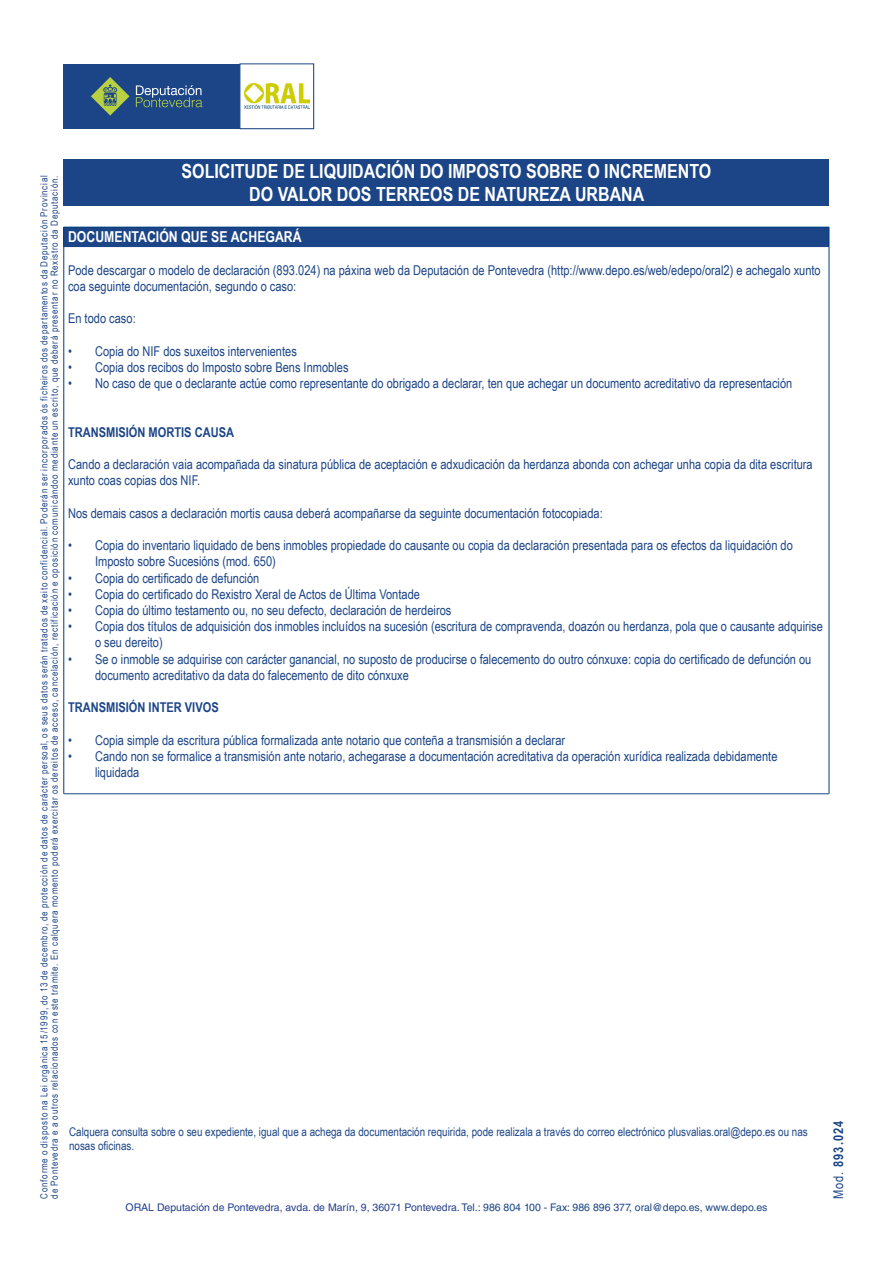
<style>
.page{position:relative;width:893px;height:1263px;background:#fff}
.page>*{position:absolute;margin:0;border:0;box-sizing:border-box;transform-origin:0 0}
.t1{font:700 19.5px "Arial Narrow";color:#fff}
.t2{font:700 15px "Arial Narrow";color:#fff}
.t3{font:13.5px/16.2px "Arial Narrow";color:#1c4587}
.t4{font:700 13.5px "Arial Narrow";color:#1c4587}
.t5{font:12px/14.4px "Arial Narrow";color:#1c4587}
.t6{font:10.5px "Helvetica LT Std";color:#253f8e}
.t7{font:9.75px/10.5px "Arial Narrow";letter-spacing:.075em;color:#1c4587}
.s1{color:#1c4587}
.s2{font-weight:400}
</style>
<div class="page">
<div style="left:64px;top:159px;width:765px;height:47px;background:#1c4587"></div>
<div style="left:63px;top:64px;width:251px;height:65px;background:#1c4587"></div>
<div style="left:240px;top:64px;width:74px;height:65px;background:#fff;border:1px solid #1c4587"></div>
<svg style="left:91px;top:77px;width:38px;height:39px"></svg>
<svg style="left:136px;top:85px;width:66px;height:22px"></svg>
<img style="left:244px;top:84px;width:65px;height:25px">
<div style="left:64px;top:227px;width:765px;height:20px;background:#1c4587"></div>
<svg style="left:829px;top:227px;width:1px;height:20px"></svg>
<hr style="left:829px;top:247px;width:1px;height:546px;background:#013d7d">
<hr style="left:64px;top:227px;width:765px;height:1px;background:#013d7d">
<hr style="left:64px;top:247px;width:1px;height:546px;background:#013d7d">
<hr style="left:64px;top:793px;width:765px;height:1px;background:#1c4587">
<p class="t7" style="left:38px;top:1198px;width:1024px;rotate:-90deg">Conforme o disposto na Lei orgánica 15/1999, do 13 de decembro, de protección de datos de carácter persoal, os seus datos serán tratados de xeito confidencial. Poderán ser incorporados ós ficheiros dos departamentos da Deputación Provincial de Pontevedra e a outros relacionados con este trámite. En calquera momento poderá exercitar os dereitos de acceso, cancelación, rectificación e oposición comunicándoo mediante un escrito, que deberá presentar no Rexistro da Deputación.</p>
<p class="t1" style="left:182px;top:156px;width:531px">SOLICITUDE DE LIQUIDACIÓN DO IMPOSTO SOBRE O INCREMENTO</p>
<p class="t1" style="left:249px;top:179px;width:397px">DO VALOR DOS TERREOS DE NATUREZA URBANA</p>
<p class="t2" style="left:68px;top:226px;width:235px">DOCUMENTACIÓN QUE SE ACHEGARÁ</p>
<p class="t3" style="left:68px;top:261px;width:754px">Pode descargar o modelo de declaración (893.024) na páxina web da Deputación de Pontevedra (http://www.depo.es/web/edepo/oral2) e achegalo xunto coa seguinte documentación, segundo o caso:</p>
<p class="t3" style="left:68px;top:310px;width:69px">En todo caso:</p>
<p class="t3" style="left:68px;top:342px;width:230px">• Copia do NIF dos suxeitos intervenientes</p>
<p class="t3" style="left:68px;top:358px;width:282px">• Copia dos recibos do Imposto sobre Bens Inmobles</p>
<p class="t3" style="left:68px;top:375px;width:726px">• No caso de que o declarante actúe como representante do obrigado a declarar, ten que achegar un documento acreditativo da representación</p>
<p class="t4" style="left:68px;top:422px;width:168px">TRANSMISIÓN MORTIS CAUSA</p>
<p class="t3" style="left:68px;top:456px;width:746px">Cando a declaración vaia acompañada da sinatura pública de aceptación e adxudicación da herdanza abonda con achegar unha copia da dita escritura xunto coas copias dos NIF.</p>
<p class="t3" style="left:68px;top:504px;width:536px">Nos demais casos a declaración mortis causa deberá acompañarse da seguinte documentación fotocopiada:</p>
<p class="t3" style="left:95px;top:537px;width:699px;text-indent:-27px">• Copia do inventario liquidado de bens inmobles propiedade do causante ou copia da declaración presentada para os efectos da liquidación do<br>Imposto sobre Sucesións (mod. 650)</p>
<p class="t3" style="left:68px;top:569px;width:193px">• Copia do certificado de defunción</p>
<p class="t3" style="left:68px;top:585px;width:353px">• Copia do certificado do Rexistro Xeral de Actos de Última Vontade</p>
<p class="t3" style="left:68px;top:601px;width:385px">• Copia do último testamento ou, no seu defecto, declaración de herdeiros</p>
<p class="t3" style="left:95px;top:618px;width:729px;text-indent:-27px">• Copia dos títulos de adquisición dos inmobles incluídos na sucesión (escritura de compravenda, doazón ou herdanza, pola que o causante adquirise o seu dereito)</p>
<p class="t3" style="left:95px;top:650px;width:718px;text-indent:-27px">• Se o inmoble se adquirise con carácter ganancial, no suposto de producirse o falecemento do outro cónxuxe: copia do certificado de defunción ou documento acreditativo da data do falecemento de dito cónxuxe</p>
<p class="t4" style="left:68px;top:697px;width:152px">TRANSMISIÓN INTER VIVOS</p>
<p class="t3" style="left:68px;top:731px;width:499px">• Copia simple da escritura pública formalizada ante notario que conteña a transmisión a declarar</p>
<p class="t3" style="left:95px;top:747px;width:684px;text-indent:-27px">• Cando non se formalice a transmisión ante notario, achegarase a documentación acreditativa da operación xurídica realizada debidamente liquidada</p>
<p class="t5" style="left:69px;top:1124px;width:740px">Calquera consulta sobre o seu expediente, igual que a achega da documentación requirida, pode realizala a través do correo electrónico plusvalias.oral@depo.es ou nas nosas oficinas.</p>
<p class="t6" style="left:125px;top:1201px;width:643px">ORAL Deputación de Pontevedra, avda. de Marín, 9, 36071 Pontevedra. <span class="s1">Tel.: 986 804 100 - Fax: 986 896 377, oral@depo.es, www.depo.es</span></p>
<p class="t4" style="left:828px;top:1199px;width:80px;rotate:-90deg"><span class="s2">Mod.</span> 893.024</p>
</div>
